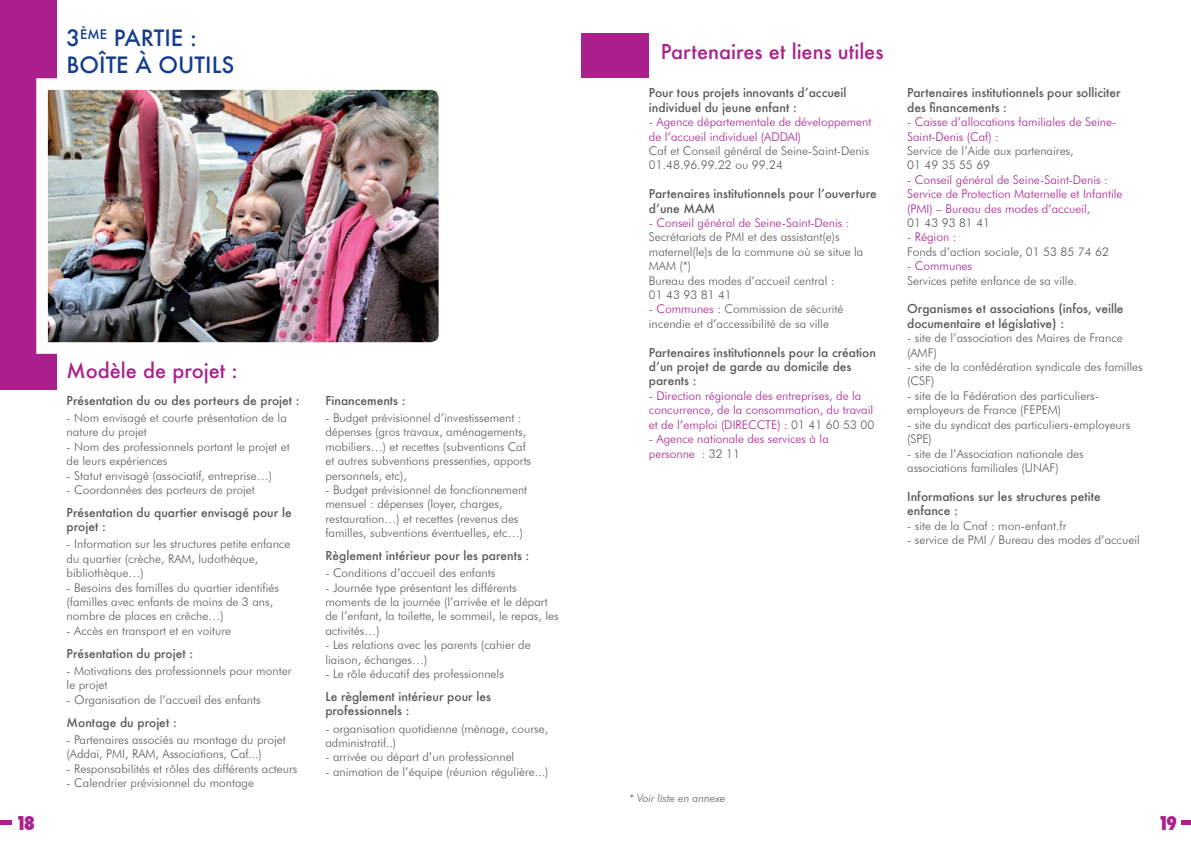
<style>
.page{position:relative;width:1191px;height:842px;background:#fff}
.page>*{position:absolute;margin:0;border:0;box-sizing:border-box;transform-origin:0 0}
.t1{font:500 22px/26.4px "Futura";color:#133d8d}
.t2{font:500 20px "Futura";color:#aa218e}
.t3{font:800 condensed 18.6px "Futura";color:#aa218e}
.t4{font:300 12px/14.4px "Futura BT";color:#58595b}
.t5{font:500 12px/14.4px "Futura";color:#58595b}
.t6{font:300 12px/14.4px "Futura BT";color:#aa218e}
.t7{font:italic 300 11px "Futura BT";color:#58595b}
.s1{color:#aa218e}
.s2{color:#58595b}
</style>
<div class="page">
<div style="left:0;top:820px;width:12px;height:5px;background:#aa218e"></div>
<div style="left:1181px;top:820px;width:10px;height:5px;background:#aa218e"></div>
<div style="left:0;top:0;width:57px;height:389px;background:#aa218e"></div>
<img style="left:36px;top:78px;width:403px;height:276px">
<div style="left:581px;top:34px;width:68px;height:44px;background:#aa218e"></div>
<h1 class="t1" style="left:67px;top:25px;width:149px">3<sup>ème</sup> partie : boîte à o utils</h1>
<h2 class="t2" style="left:67px;top:357px;width:173px">Modèle de projet :</h2>
<p class="t5" style="left:67px;top:393px;width:234px">Présentation du ou des porteurs de projet :</p>
<p class="t4" style="left:67px;top:410px;width:222px">- Nom envisagé et courte présentation de la nature du projet</p>
<p class="t4" style="left:67px;top:439px;width:224px">- Nom des professionnels portant le projet et de leurs expériences</p>
<p class="t4" style="left:67px;top:468px;width:207px">- Statut envisagé (associatif, entreprise…)</p>
<p class="t4" style="left:67px;top:482px;width:190px">- Coordonnées des porteurs de projet</p>
<p class="t5" style="left:67px;top:505px;width:226px">Présentation du quartier envisagé pour le projet :</p>
<p class="t4" style="left:67px;top:537px;width:225px">- Information sur les structures petite enfance du quartier (crèche, RAM, ludothèque, bibliothèque…)</p>
<p class="t4" style="left:67px;top:580px;width:214px">- Besoins des familles du quartier identifiés (familles avec enfants de moins de 3 ans, nombre de places en crèche…)</p>
<p class="t4" style="left:67px;top:623px;width:166px">- Accès en transport et en voiture</p>
<p class="t5" style="left:67px;top:646px;width:128px">Présentation du projet :</p>
<p class="t4" style="left:67px;top:663px;width:226px">- Motivations des professionnels pour monter le projet</p>
<p class="t4" style="left:67px;top:692px;width:196px">- Organisation de l’accueil des enfants</p>
<p class="t5" style="left:67px;top:715px;width:112px">Montage du projet :</p>
<p class="t4" style="left:67px;top:732px;width:221px">- Partenaires associés au montage du projet (Addai, PMI, RAM, Associations, Caf...)</p>
<p class="t4" style="left:67px;top:761px;width:232px">- Responsabilités et rôles des différents acteurs</p>
<p class="t4" style="left:67px;top:775px;width:189px">- Calendrier prévisionnel du montage</p>
<p class="t5" style="left:325px;top:393px;width:82px">Financements :</p>
<p class="t4" style="left:325px;top:410px;width:207px">- Budget prévisionnel d’investissement : dépenses (gros travaux, aménagements, mobiliers…) et recettes (subventions Caf et autres subventions pressenties, apports personnels, etc),</p>
<p class="t4" style="left:325px;top:482px;width:203px">- Budget prévisionnel de fonctionnement mensuel : dépenses (loyer, charges, restauration…) et recettes (revenus des familles, subventions éventuelles, etc…)</p>
<p class="t5" style="left:325px;top:548px;width:205px">Règlement intérieur pour les parents :</p>
<p class="t4" style="left:325px;top:566px;width:171px">- Conditions d’accueil des enfants</p>
<p class="t4" style="left:325px;top:580px;width:235px">- Journée type présentant les différents moments de la journée (l’arrivée et le départ de l’enfant, la toilette, le sommeil, le repas, les activités…)</p>
<p class="t4" style="left:325px;top:638px;width:207px">- Les relations avec les parents (cahier de liaison, échanges…)</p>
<p class="t4" style="left:325px;top:666px;width:180px">- Le rôle éducatif des professionnels</p>
<p class="t5" style="left:325px;top:689px;width:167px">Le règlement intérieur pour les professionnels :</p>
<p class="t4" style="left:325px;top:721px;width:224px">- organisation quotidienne (ménage, course, administratif..)</p>
<p class="t4" style="left:325px;top:750px;width:190px">- arrivée ou départ d’un professionnel</p>
<p class="t4" style="left:325px;top:764px;width:224px">- animation de l’équipe (réunion régulière...)</p>
<h2 class="t2" style="left:661px;top:38px;width:224px">Partenaires et liens utiles</h2>
<p class="t5" style="left:649px;top:86px;width:199px">Pour tous projets innovants d’accueil individuel du jeune enfant :</p>
<p class="t6" style="left:649px;top:115px;width:224px">- Agence départementale de développement de l’accueil individuel (ADDAI)</p>
<p class="t4" style="left:649px;top:143px;width:221px">Caf et Conseil général de Seine-Saint-Denis<br>01.48.96.99.22 ou 99.24</p>
<p class="t5" style="left:649px;top:186px;width:229px">Partenaires institutionnels pour l’ouverture d’une MAM</p>
<p class="t6" style="left:649px;top:215px;width:202px">- Conseil général de Seine-Saint-Denis :</p>
<p class="t4" style="left:649px;top:230px;width:216px">Secrétariats de PMI et des assistant(e)s maternel(le)s de la commune où se situe la<br>MAM (*)<br>Bureau des modes d’accueil central :<br>01 43 93 81 41</p>
<p class="t4" style="left:649px;top:302px;width:196px"><span class="s1">- Communes :</span> Commission de sécurité incendie et d’accessibilité de sa ville</p>
<p class="t5" style="left:649px;top:345px;width:229px">Partenaires institutionnels pour la création d’un projet de garde au domicile des parents :</p>
<p class="t6" style="left:649px;top:388px;width:227px">- Direction régionale des entreprises, de la concurrence, de la consommation, du travail et de l’emploi (DIRECCTE) : <span class="s2">01 41 60 53 00</span></p>
<p class="t6" style="left:649px;top:431px;width:181px">- Agence nationale des services à la personne : <span class="s2">32 11</span></p>
<p class="t5" style="left:907px;top:86px;width:215px">Partenaires institutionnels pour solliciter des financements :</p>
<p class="t6" style="left:907px;top:115px;width:211px">- Caisse d’allocations familiales de Seine-<br>Saint-Denis (Caf) :</p>
<p class="t4" style="left:907px;top:143px;width:168px">Service de l’Aide aux partenaires,<br>01 49 35 55 69</p>
<p class="t6" style="left:907px;top:172px;width:217px">- Conseil général de Seine-Saint-Denis :<br>Service de Protection Maternelle et Infantile (PMI) – Bureau des modes d’accueil,</p>
<p class="t4" style="left:907px;top:215px;width:84px">01 43 93 81 41</p>
<p class="t6" style="left:907px;top:230px;width:51px">- Région :</p>
<p class="t4" style="left:907px;top:244px;width:203px">Fonds d’action sociale, 01 53 85 74 62</p>
<p class="t6" style="left:907px;top:259px;width:66px">- Communes</p>
<p class="t4" style="left:907px;top:273px;width:171px">Services petite enfance de sa ville.</p>
<p class="t5" style="left:907px;top:302px;width:218px">Organismes et associations (infos, veille documentaire et législative) :</p>
<p class="t4" style="left:907px;top:331px;width:217px">- site de l’association des Maires de France (AMF)</p>
<p class="t4" style="left:907px;top:359px;width:237px">- site de la confédération syndicale des familles (CSF)</p>
<p class="t4" style="left:907px;top:388px;width:193px">- site de la Fédération des particuliers&shy;employeurs de France (FEPEM)</p>
<p class="t4" style="left:907px;top:417px;width:225px">- site du syndicat des particuliers-employeurs (SPE)</p>
<p class="t4" style="left:907px;top:446px;width:178px">- site de l’Association nationale des associations familiales (UNAF)</p>
<p class="t5" style="left:907px;top:489px;width:195px">Informations sur les structures petite enfance :</p>
<p class="t4" style="left:907px;top:518px;width:161px">- site de la Cnaf : mon-enfant.fr</p>
<p class="t4" style="left:907px;top:532px;width:234px">- service de PMI / Bureau des modes d’accueil</p>
<p class="t7" style="left:629px;top:792px;width:97px">* Voir liste en annexe</p>
<h3 class="t3" style="left:16px;top:810px;width:21px">18</h3>
<h3 class="t3" style="left:1157px;top:810px;width:21px">19</h3>
</div>
